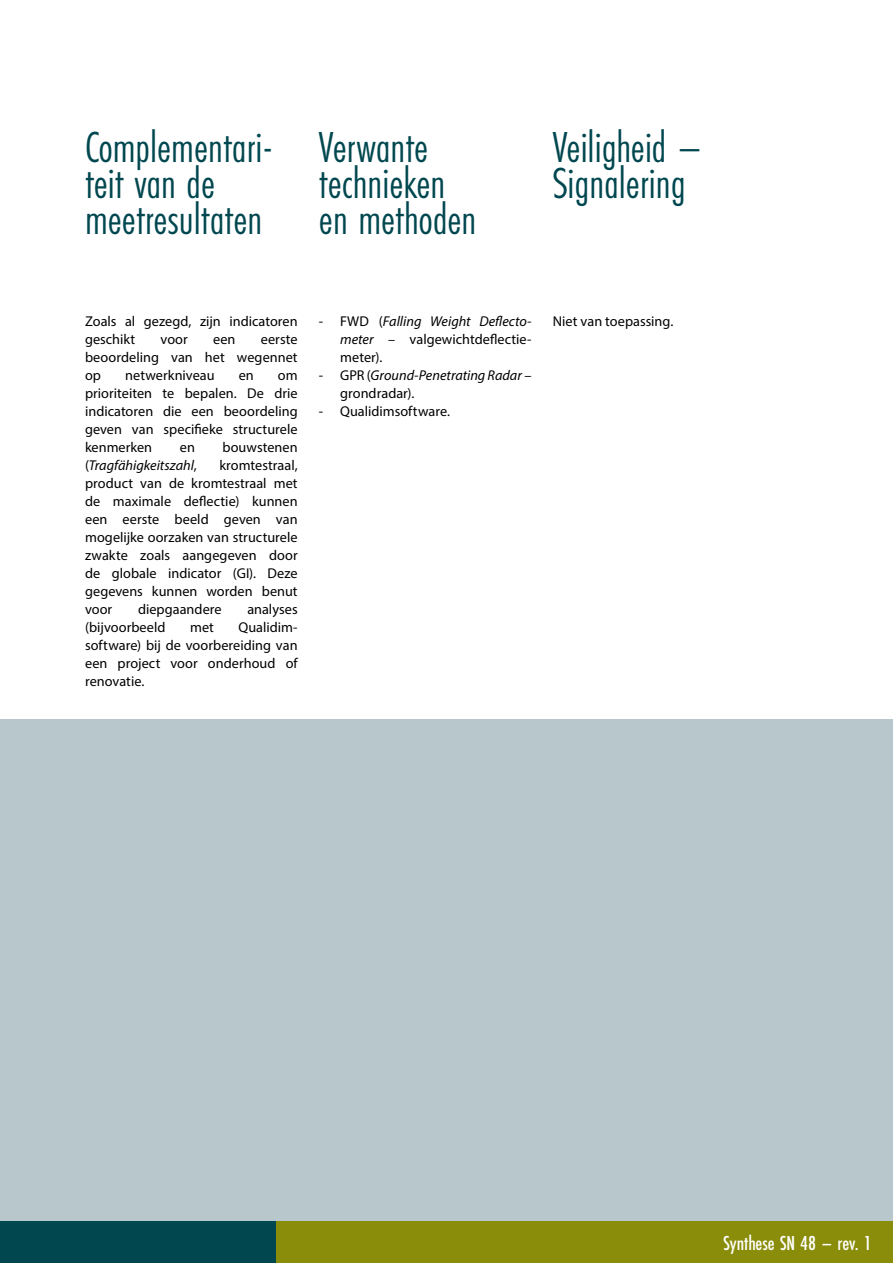
<style>
.page{position:relative;width:893px;height:1263px;background:#fff}
.page>*{position:absolute;margin:0;border:0;box-sizing:border-box;transform-origin:0 0}
.t1{font:45px/36px "Futura PT Cond";color:#00474f}
.t2{font:500 21px "Futura PT Cond";color:#fff}
.t3{font:14.25px/18px "Myriad Pro";letter-spacing:.005em;color:#000;text-align:justify}
.t4{font:italic 14.25px/18px "Myriad Pro";color:#000}
.s1{font-style:normal}
.s2{font-style:italic}
</style>
<div class="page">
<div style="left:0;top:1220px;width:276px;height:43px;background:#00474f"></div>
<div style="left:276px;top:1220px;width:617px;height:43px;background:#8a8d09"></div>
<div style="left:0;top:719px;width:893px;height:501px;background:#b8c7cc"></div>
<h1 class="t1" style="left:85px;top:129px;width:190px">Complementari&shy;teit van de meetresultaten</h1>
<h1 class="t1" style="left:319px;top:129px;width:159px">Verwante technieken en methoden</h1>
<h1 class="t1" style="left:553px;top:129px;width:151px">Veiligheid –<br>Signalering</h1>
<p class="t3" style="left:85px;top:312px;width:214px">Zoals al gezegd, zijn indicatoren geschikt</p>
<p class="t3" style="left:85px;top:330px;width:214px;text-indent:176px">eerste beoordeling van het wegennet op</p>
<p class="t3" style="left:161px;top:330px;width:29px">voor</p>
<p class="t3" style="left:213px;top:330px;width:24px">een</p>
<p class="t3" style="left:125px;top:366px;width:91px">netwerkniveau</p>
<p class="t3" style="left:239px;top:366px;width:17px">en</p>
<p class="t3" style="left:85px;top:366px;width:214px;text-indent:193px">om prioriteiten te bepalen. De drie indicatoren die een beoordeling geven van specifieke structurele kenmerken</p>
<p class="t3" style="left:180px;top:438px;width:17px">en</p>
<p class="t3" style="left:222px;top:438px;width:77px">bouwstenen</p>
<p class="t4" style="left:85px;top:456px;width:113px"><span class="s1">(</span>Tragfähigkeitszahl<span class="s1">,</span></p>
<p class="t3" style="left:85px;top:456px;width:214px;text-indent:134px">kromtestraal, product van de kromtestraal met de maximale deflectie) kunnen een eerste beeld geven van mogelijke oorzaken van structurele zwakte zoals aangegeven door de globale indicator (GI). Deze gegevens kunnen worden benut voor</p>
<p class="t3" style="left:138px;top:600px;width:85px">diepgaandere</p>
<p class="t3" style="left:247px;top:600px;width:52px">analyses</p>
<p class="t3" style="left:85px;top:618px;width:82px">(bijvoorbeeld</p>
<p class="t3" style="left:190px;top:618px;width:25px">met</p>
<p class="t3" style="left:85px;top:618px;width:214px;text-indent:153px">Qualidim&shy;software) bij de voorbereiding van een project voor onderhoud of renovatie.</p>
<p class="t3" style="left:340px;top:312px;width:193px;text-indent:-21px">- FWD (<span class="s2">Falling Weight Deflecto&shy;meter</span> – valgewichtdeflectie&shy;meter).</p>
<p class="t4" style="left:340px;top:366px;width:193px;text-indent:-21px"><span class="s1">- GPR (</span>Ground-Penetrating Radar <span class="s1">– grondradar).</span></p>
<p class="t3" style="left:319px;top:402px;width:133px">- Qualidimsoftware.</p>
<p class="t3" style="left:553px;top:312px;width:122px">Niet van toepassing.</p>
<h2 class="t2" style="left:723px;top:1231px;width:150px">Synthese SN 48 – rev. 1</h2>
</div>
